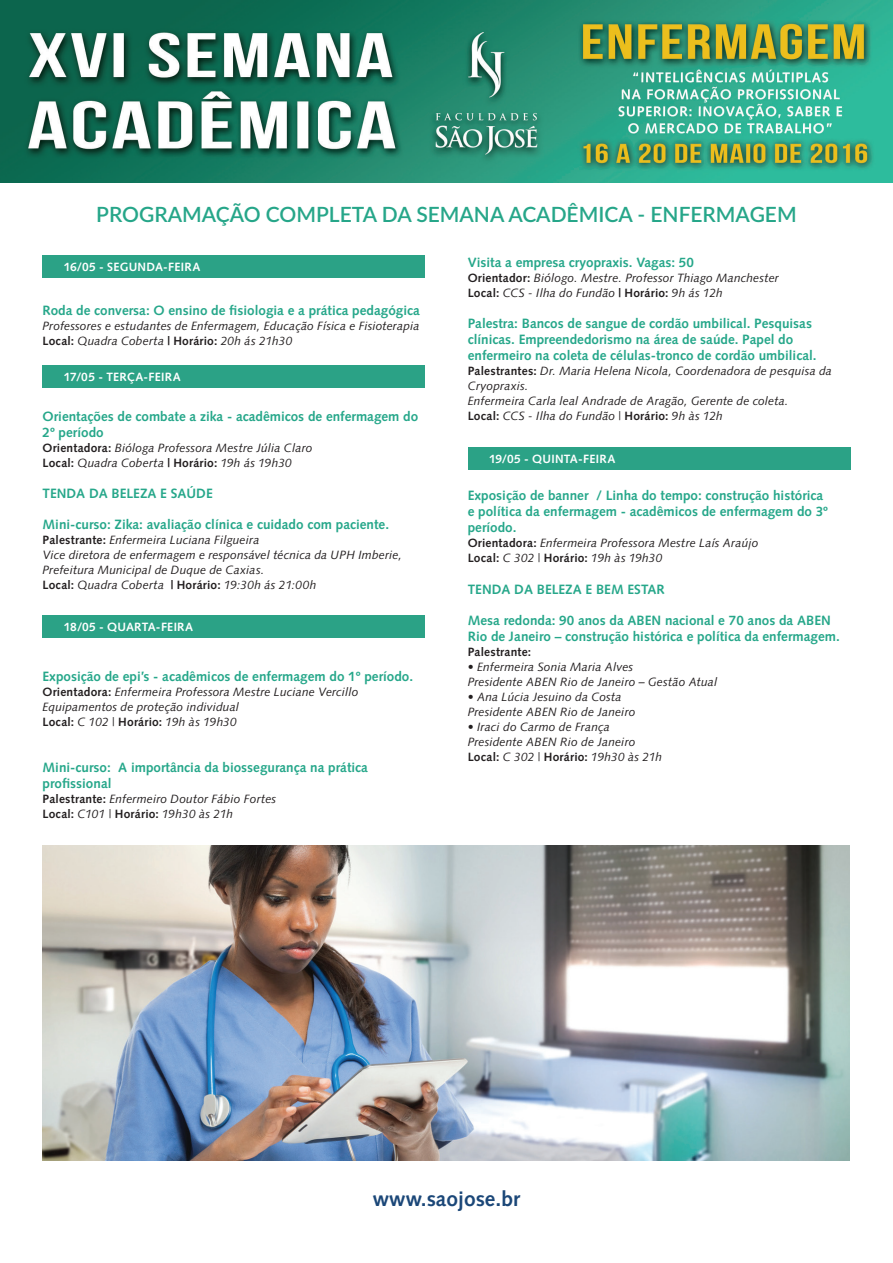
<style>
.page{position:relative;width:893px;height:1263px;background:#fff}
.page>*{position:absolute;margin:0;border:0;box-sizing:border-box;transform-origin:0 0}
.t1{font:600 21px "Lato";color:#26a689}
.t2{font:700 21px "Syntax LT Std";color:#1b4778}
.t3{font:700 13.5px/16.2px "Syntax LT Std";color:#26a78a}
.t4{font:italic 12px/15px "Syntax LT Std";letter-spacing:.01em;color:#231f20}
.t5{font:700 12px "Syntax LT Std";letter-spacing:.02em;color:#fff}
.t6{font:700 12px "Syntax LT Std";letter-spacing:.015em;color:#231f20}
.s1{font-weight:700;font-style:normal}
</style>
<div class="page">
<img style="left:0;top:0;width:893px;height:183px">
<div style="left:43px;top:256px;width:382px;height:22px;background:#2ba286"></div>
<div style="left:43px;top:366px;width:382px;height:22px;background:#2ba286"></div>
<div style="left:43px;top:615px;width:382px;height:23px;background:#2ba286"></div>
<div style="left:468px;top:448px;width:382px;height:22px;background:#2ba286"></div>
<img style="left:43px;top:845px;width:807px;height:316px">
<p class="t1" style="left:96px;top:200px;width:702px">PROGRAMAÇÃO COMPLETA DA SEMANA ACADÊMICA - ENFERMAGEM</p>
<p class="t5" style="left:64px;top:260px;width:138px">16/05 - SEGUNDA-FEIRA</p>
<p class="t3" style="left:43px;top:302px;width:379px">Roda de conversa: O ensino de fisiologia e a prática pedagógica</p>
<p class="t4" style="left:43px;top:318px;width:378px">Professores e estudantes de Enfermagem, Educação Física e Fisioterapia</p>
<p class="t4" style="left:43px;top:333px;width:251px"><span class="s1">Local:</span> Quadra Coberta <span class="s1">| Horário:</span> 20h ás 21h30</p>
<p class="t5" style="left:64px;top:370px;width:118px">17/05 - TERÇA-FEIRA</p>
<p class="t3" style="left:43px;top:408px;width:377px">Orientações de combate a zika - acadêmicos de enfermagem do<br>2º período</p>
<p class="t4" style="left:43px;top:440px;width:271px"><span class="s1">Orientadora:</span> Bióloga Professora Mestre Júlia Claro</p>
<p class="t4" style="left:43px;top:455px;width:251px"><span class="s1">Local:</span> Quadra Coberta <span class="s1">| Horário:</span> 19h ás 19h30</p>
<p class="t3" style="left:43px;top:485px;width:172px">TENDA DA BELEZA E SAÚDE</p>
<p class="t3" style="left:43px;top:517px;width:348px">Mini-curso: Zika: avaliação clínica e cuidado com paciente.</p>
<p class="t4" style="left:43px;top:533px;width:218px"><span class="s1">Palestrante:</span> Enfermeira Luciana Filgueira</p>
<p class="t4" style="left:43px;top:548px;width:361px">Vice diretora de enfermagem e responsável técnica da UPH Imberie,<br>Prefeitura Municipal de Duque de Caxias.</p>
<p class="t4" style="left:43px;top:578px;width:276px"><span class="s1">Local:</span> Quadra Coberta <span class="s1">| Horário:</span> 19:30h ás 21:00h</p>
<p class="t5" style="left:64px;top:620px;width:131px">18/05 - QUARTA-FEIRA</p>
<p class="t3" style="left:43px;top:668px;width:372px">Exposição de epi’s - acadêmicos de enfermagem do 1º período.</p>
<p class="t4" style="left:43px;top:684px;width:317px"><span class="s1">Orientadora:</span> Enfermeira Professora Mestre Luciane Vercillo</p>
<p class="t4" style="left:43px;top:699px;width:198px">Equipamentos de proteção individual</p>
<p class="t4" style="left:43px;top:714px;width:196px"><span class="s1">Local:</span> C 102 | <span class="s1">Horário:</span> 19h às 19h30</p>
<p class="t3" style="left:43px;top:759px;width:327px">Mini-curso: A importância da biossegurança na prática profissional</p>
<p class="t4" style="left:43px;top:791px;width:235px"><span class="s1">Palestrante:</span> Enfermeiro Doutor Fábio Fortes</p>
<p class="t4" style="left:43px;top:806px;width:192px"><span class="s1">Local:</span> C101 | <span class="s1">Horário:</span> 19h30 às 21h</p>
<p class="t3" style="left:468px;top:254px;width:228px">Visita a empresa cryopraxis. Vagas: 50</p>
<p class="t4" style="left:468px;top:270px;width:313px"><span class="s1">Orientador:</span> Biólogo. Mestre. Professor Thiago Manchester</p>
<p class="t4" style="left:468px;top:285px;width:257px"><span class="s1">Local:</span> CCS - Ilha do Fundão <span class="s1">| Horário:</span> 9h ás 12h</p>
<p class="t3" style="left:468px;top:315px;width:350px">Palestra: Bancos de sangue de cordão umbilical. Pesquisas clínicas. Empreendedorismo na área de saúde. Papel do enfermeiro na coleta de células-tronco de cordão umbilical.</p>
<p class="t4" style="left:468px;top:363px;width:366px"><span class="s1">Palestrantes:</span> Dr. Maria Helena Nicola, Coordenadora de pesquisa da<br>Cryopraxis.</p>
<p class="t4" style="left:468px;top:393px;width:322px">Enfermeira Carla leal Andrade de Aragão, Gerente de coleta.</p>
<p class="t4" style="left:468px;top:408px;width:257px"><span class="s1">Local:</span> CCS - Ilha do Fundão | <span class="s1">Horário:</span> 9h às 12h</p>
<p class="t5" style="left:489px;top:452px;width:128px">19/05 - QUINTA-FEIRA</p>
<p class="t3" style="left:468px;top:487px;width:362px">Exposição de banner / Linha do tempo: construção histórica e política da enfermagem - acadêmicos de enfermagem do 3º período.</p>
<p class="t4" style="left:468px;top:536px;width:292px"><span class="s1">Orientadora:</span> Enfermeira Professora Mestre Laís Araújo</p>
<p class="t4" style="left:468px;top:551px;width:196px"><span class="s1">Local:</span> C 302 | <span class="s1">Horário:</span> 19h às 19h30</p>
<p class="t3" style="left:468px;top:581px;width:199px">TENDA DA BELEZA E BEM ESTAR</p>
<p class="t3" style="left:468px;top:612px;width:374px">Mesa redonda: 90 anos da ABEN nacional e 70 anos da ABEN<br>Rio de Janeiro – construção histórica e política da enfermagem.</p>
<p class="t6" style="left:468px;top:645px;width:65px">Palestrante:</p>
<p class="t4" style="left:468px;top:659px;width:167px">• Enfermeira Sonia Maria Alves</p>
<p class="t4" style="left:468px;top:674px;width:251px">Presidente ABEN Rio de Janeiro – Gestão Atual</p>
<p class="t4" style="left:468px;top:689px;width:155px">• Ana Lúcia Jesuino da Costa</p>
<p class="t4" style="left:468px;top:704px;width:169px">Presidente ABEN Rio de Janeiro</p>
<p class="t4" style="left:468px;top:719px;width:144px">• Iraci do Carmo de França</p>
<p class="t4" style="left:468px;top:734px;width:169px">Presidente ABEN Rio de Janeiro</p>
<p class="t4" style="left:468px;top:749px;width:196px"><span class="s1">Local:</span> C 302 | <span class="s1">Horário:</span> 19h30 às 21h</p>
<p class="t2" style="left:373px;top:1186px;width:148px">www.saojose.br</p>
</div>
